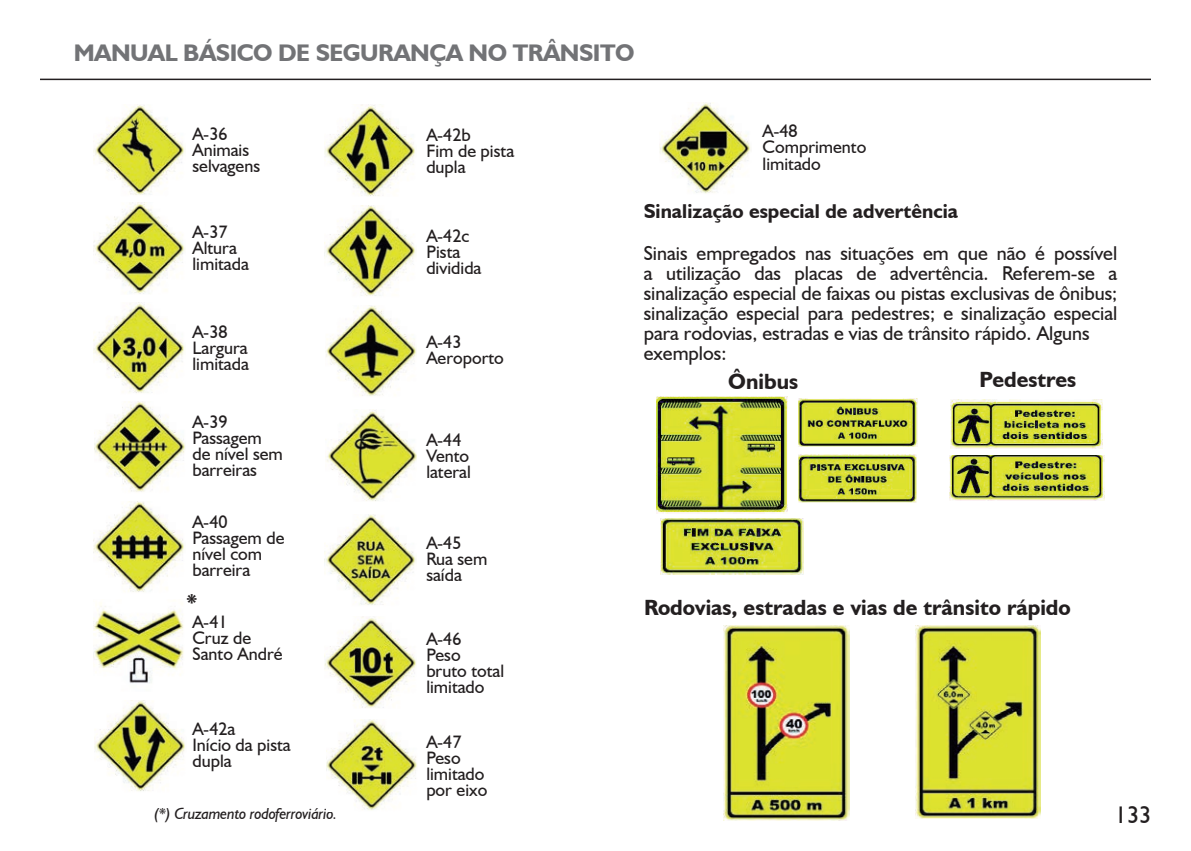
<style>
.page{position:relative;width:1191px;height:851px;background:#fff}
.page>*{position:absolute;margin:0;border:0;box-sizing:border-box;transform-origin:0 0}
.t1{font:700 24px "Humanist 521 BT";letter-spacing:-.02em;color:#727376}
.t2{font:24px "Humanist 521 BT";color:#231f20}
.t3{font:700 24px "Humanist 521 BT";color:#231f20}
.t4{font:700 22px "Humanist 521 BT";color:#231f20}
.t5{font:20px/20px "Humanist 521 BT";color:#231f20;text-align:justify}
.t6{font:700 20px "Humanist 521 BT";color:#231f20}
.t7{font:18px/16px "Humanist 521 BT";color:#231f20}
.t8{font:italic 16px "Humanist 521 BT";letter-spacing:-.02em;color:#231f20}
</style>
<div class="page">
<hr style="left:40px;top:79px;width:1111px;height:1px;background:#231f20">
<img style="left:93px;top:105px;width:92px;height:90px">
<img style="left:94px;top:202px;width:91px;height:92px">
<img style="left:94px;top:302px;width:90px;height:91px">
<img style="left:94px;top:401px;width:91px;height:91px">
<img style="left:94px;top:501px;width:90px;height:91px">
<img style="left:94px;top:603px;width:90px;height:80px">
<img style="left:95px;top:700px;width:90px;height:91px">
<img style="left:324px;top:105px;width:91px;height:91px">
<img style="left:325px;top:205px;width:91px;height:91px">
<img style="left:326px;top:305px;width:91px;height:92px">
<img style="left:325px;top:410px;width:92px;height:91px">
<img style="left:325px;top:514px;width:91px;height:91px">
<img style="left:325px;top:616px;width:91px;height:92px">
<img style="left:326px;top:719px;width:91px;height:91px">
<img style="left:656px;top:396px;width:131px;height:117px">
<img style="left:798px;top:399px;width:119px;height:47px">
<img style="left:660px;top:518px;width:143px;height:56px">
<img style="left:798px;top:454px;width:119px;height:48px">
<img style="left:723px;top:625px;width:127px;height:194px">
<img style="left:915px;top:625px;width:125px;height:193px">
<img style="left:949px;top:455px;width:155px;height:45px">
<img style="left:950px;top:399px;width:153px;height:49px">
<img style="left:659px;top:102px;width:92px;height:92px">
<h1 class="t1" style="left:74px;top:38px;width:562px">MANUAL BÁSICO DE SEGURANÇA NO TRÂNSITO</h1>
<p class="t7" style="left:192px;top:125px;width:37px">A-36</p>
<p class="t7" style="left:192px;top:141px;width:69px">Animais selvagens</p>
<p class="t7" style="left:192px;top:223px;width:37px">A-37</p>
<p class="t7" style="left:192px;top:239px;width:58px">Altura limitada</p>
<p class="t7" style="left:192px;top:323px;width:37px">A-38</p>
<p class="t7" style="left:192px;top:339px;width:58px">Largura limitada</p>
<p class="t7" style="left:192px;top:413px;width:37px">A-39</p>
<p class="t7" style="left:192px;top:429px;width:92px">Passagem de nível sem barreiras</p>
<p class="t7" style="left:192px;top:513px;width:37px">A-40</p>
<p class="t7" style="left:192px;top:529px;width:93px">Passagem de nível com barreira</p>
<p class="t3" style="left:186px;top:587px;width:14px">*</p>
<p class="t7" style="left:192px;top:614px;width:37px">A-41</p>
<p class="t7" style="left:192px;top:630px;width:92px">Cruz de<br>Santo André</p>
<p class="t7" style="left:192px;top:720px;width:44px">A-42a</p>
<p class="t7" style="left:192px;top:736px;width:100px">Início da pista dupla</p>
<p class="t8" style="left:154px;top:803px;width:185px">(*) Cruzamento rodoferroviário.</p>
<p class="t7" style="left:426px;top:126px;width:46px">A-42b</p>
<p class="t7" style="left:426px;top:142px;width:89px">Fim de pista dupla</p>
<p class="t7" style="left:426px;top:227px;width:45px">A-42c</p>
<p class="t7" style="left:426px;top:243px;width:35px">Pista</p>
<p class="t7" style="left:426px;top:259px;width:57px">dividida</p>
<p class="t7" style="left:426px;top:333px;width:37px">A-43</p>
<p class="t7" style="left:426px;top:349px;width:79px">Aeroporto</p>
<p class="t7" style="left:426px;top:432px;width:37px">A-44</p>
<p class="t7" style="left:426px;top:448px;width:46px">Vento lateral</p>
<p class="t7" style="left:426px;top:535px;width:37px">A-45</p>
<p class="t7" style="left:426px;top:551px;width:63px">Rua sem saída</p>
<p class="t7" style="left:426px;top:630px;width:37px">A-46</p>
<p class="t7" style="left:426px;top:646px;width:79px">Peso bruto total limitado</p>
<p class="t7" style="left:426px;top:733px;width:37px">A-47</p>
<p class="t7" style="left:426px;top:749px;width:63px">Peso limitado por eixo</p>
<p class="t7" style="left:762px;top:123px;width:37px">A-48</p>
<p class="t7" style="left:762px;top:139px;width:105px">Comprimento limitado</p>
<p class="t6" style="left:643px;top:198px;width:316px">Sinalização especial de advertência</p>
<p class="t5" style="left:643px;top:242px;width:475px">Sinais empregados nas situações em que não é possível a utilização das placas de advertência. Referem-se a sinalização especial de faixas ou pistas exclusivas de ônibus; sinalização especial para pedestres; e sinalização especial para rodovias, estradas e vias de trânsito rápido. Alguns</p>
<p class="t5" style="left:643px;top:342px;width:84px">exemplos:</p>
<p class="t4" style="left:728px;top:367px;width:71px">Ônibus</p>
<p class="t4" style="left:979px;top:365px;width:98px">Pedestres</p>
<p class="t4" style="left:644px;top:593px;width:428px">Rodovias, estradas e vias de trânsito rápido</p>
<h1 class="t2" style="left:1115px;top:799px;width:38px">133</h1>
</div>
